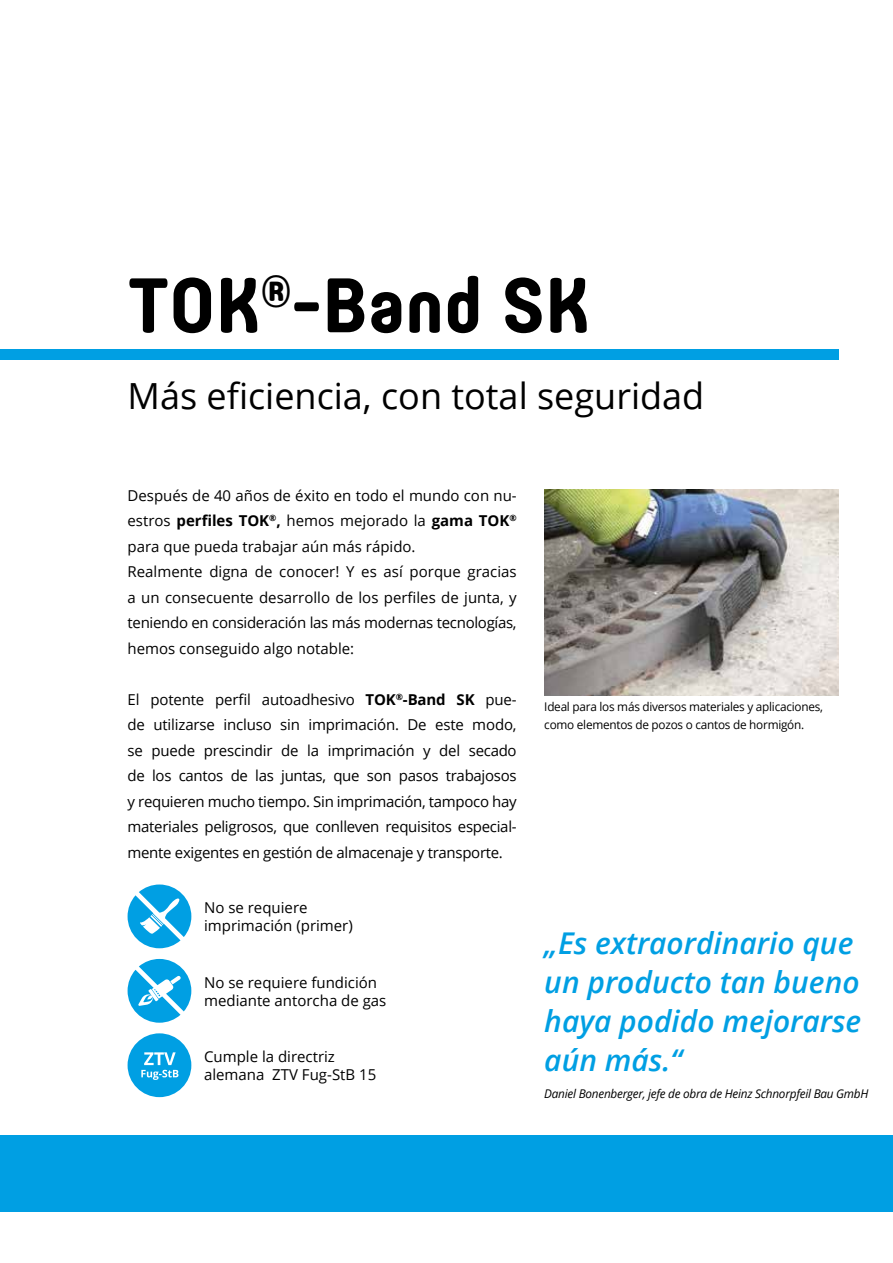
<style>
.page{position:relative;width:893px;height:1263px;background:#fff}
.page>*{position:absolute;margin:0;border:0;box-sizing:border-box;transform-origin:0 0}
.t1{font:700 76.5px "Core Mellow 65";color:#000}
.t2{font:36px "Open Sans";color:#000}
.t3{font:italic 600 30px/39px "Open Sans";color:#009fe3}
.t4{font:15px/25.5px "Open Sans";color:#000}
.t5{font:12px/18px "Open Sans";letter-spacing:-.02em;color:#000}
.t6{font:italic 12px "Open Sans";letter-spacing:-.02em;color:#000}
.s1{font-weight:700}
</style>
<div class="page">
<svg style="left:128px;top:959px;width:63px;height:64px"></svg>
<img style="left:544px;top:489px;width:295px;height:206px">
<div style="left:0;top:349px;width:839px;height:10px;background:#009fe3"></div>
<svg style="left:128px;top:1033px;width:63px;height:64px"></svg>
<svg style="left:128px;top:884px;width:63px;height:64px"></svg>
<div style="left:0;top:1135px;width:893px;height:77px;background:#009fe3"></div>
<h1 class="t1" style="left:128px;top:247px;width:465px">TOK<sup>®</sup>-Band SK</h1>
<h2 class="t2" style="left:128px;top:371px;width:578px">Más eficiencia, con total seguridad</h2>
<p class="t4" style="left:128px;top:482px;width:391px">Después de 40 años de éxito en todo el mundo con nu&shy;estros <span class="s1">perfiles TOK</span><sup>®</sup><span class="s1">,</span> hemos mejorado la <span class="s1">gama TOK</span><sup>® </sup>para que pueda trabajar aún más rápido.<br>Realmente digna de conocer! Y es así porque gracias a un consecuente desarrollo de los perfiles de junta, y teniendo en consideración las más modernas tecnologías, hemos conseguido algo notable:</p>
<p class="t4" style="left:128px;top:686px;width:391px;text-align:justify">El potente perfil autoadhesivo <span class="s1">TOK</span><sup>®</sup><span class="s1">-Band SK</span> pue&shy;de utilizarse incluso sin imprimación. De este modo, se puede prescindir de la imprimación y del secado de los cantos de las juntas, que son pasos trabajosos y requieren mucho tiempo. Sin imprimación, tampoco hay materiales peligrosos, que conlleven requisitos especial&shy;mente exigentes en gestión de almacenaje y transporte.</p>
<p class="t5" style="left:544px;top:697px;width:280px">Ideal para los más diversos materiales y aplicaciones, como elementos de pozos o cantos de hormigón.</p>
<p class="t4" style="left:204px;top:898px;width:150px;line-height:18px">No se requiere imprimación (primer)</p>
<p class="t4" style="left:204px;top:973px;width:184px;line-height:18px">No se requiere fundición mediante antorcha de gas</p>
<p class="t4" style="left:204px;top:1047px;width:174px;line-height:18px">Cumple la directriz alemana ZTV Fug-StB 15</p>
<h3 class="t3" style="left:544px;top:923px;width:318px">„Es extraordinario que un producto tan bueno haya podido mejorarse aún más.“</h3>
<p class="t6" style="left:544px;top:1086px;width:326px">Daniel Bonenberger, jefe de obra de Heinz Schnorpfeil Bau GmbH</p>
</div>
